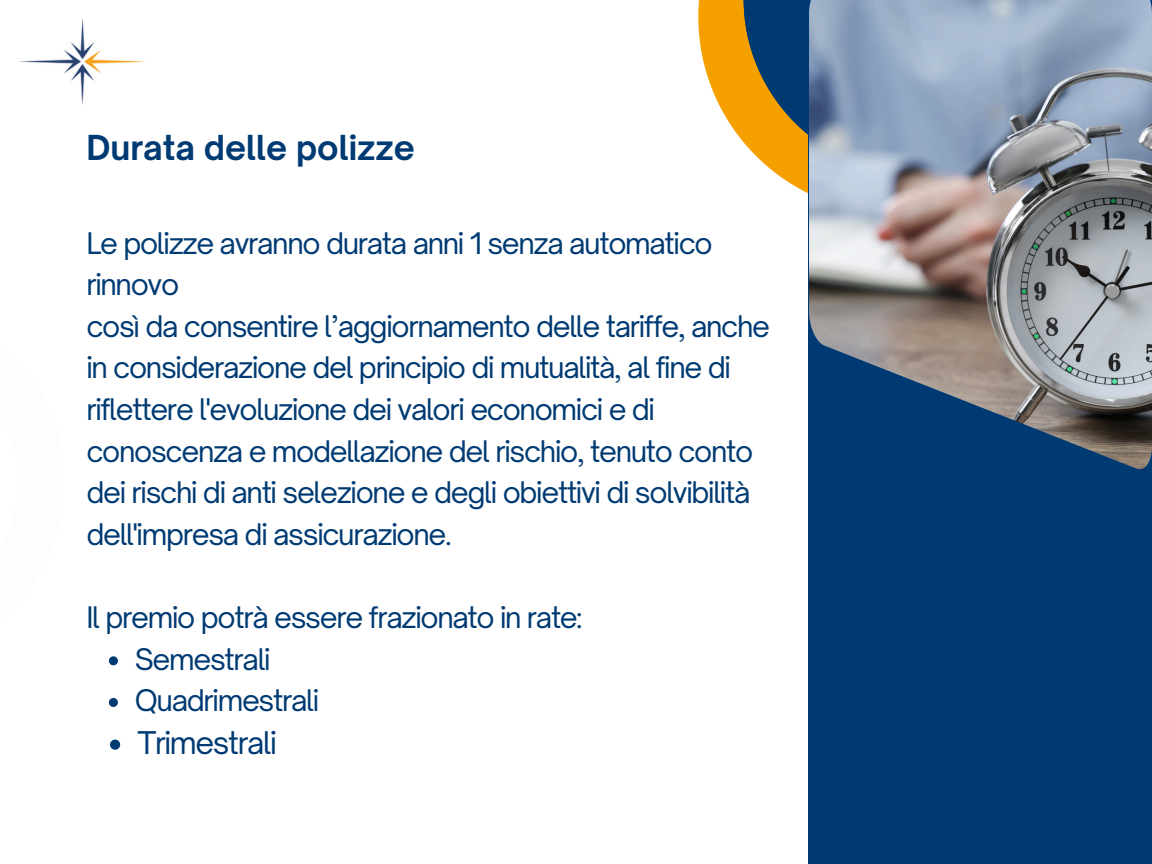
<style>
.page{position:relative;width:1152px;height:864px;background:#fff}
.page>*{position:absolute;margin:0;border:0;box-sizing:border-box;transform-origin:0 0}
.t1{font:700 33px "Open Sauce One";color:#003a73}
.t2{font:30px "Open Sauce One";letter-spacing:-.045em;color:#003a73}
.t3{font:28.5px/41.7px "Open Sauce One";letter-spacing:-.045em;color:#003a73}
</style>
<div class="page">
<svg style="left:698px;top:0;width:111px;height:214px"></svg>
<svg style="left:744px;top:0;width:65px;height:174px;background:#6f6c49"></svg>
<div style="left:809px;top:0;width:343px;height:864px;background:#003a73"></div>
<img style="left:809px;top:0;width:343px;height:469px">
<svg style="left:109px;top:656px;width:9px;height:9px"></svg>
<svg style="left:109px;top:698px;width:9px;height:9px"></svg>
<svg style="left:110px;top:740px;width:10px;height:10px"></svg>
<img style="left:19px;top:18px;width:126px;height:87px">
<p class="t1" style="left:86px;top:127px;width:330px">Durata delle polizze</p>
<p class="t3" style="left:86px;top:222px;width:628px">Le polizze avranno durata anni 1 senza automatico rinnovo</p>
<p class="t3" style="left:86px;top:305px;width:685px">così da consentire l’aggiornamento delle tariffe, anche in considerazione del principio di mutualità, al fine di riflettere l'evoluzione dei valori economici e di conoscenza e modellazione del rischio, tenuto conto dei rischi di anti selezione e degli obiettivi di solvibilità dell'impresa di assicurazione.</p>
<h1 class="t3" style="left:86px;top:596px;width:497px">Il premio potrà essere frazionato in rate:</h1>
<p class="t3" style="left:135px;top:638px;width:137px">Semestrali</p>
<p class="t3" style="left:135px;top:680px;width:186px">Quadrimestrali</p>
<p class="t2" style="left:137px;top:724px;width:141px">Trimestrali</p>
</div>
